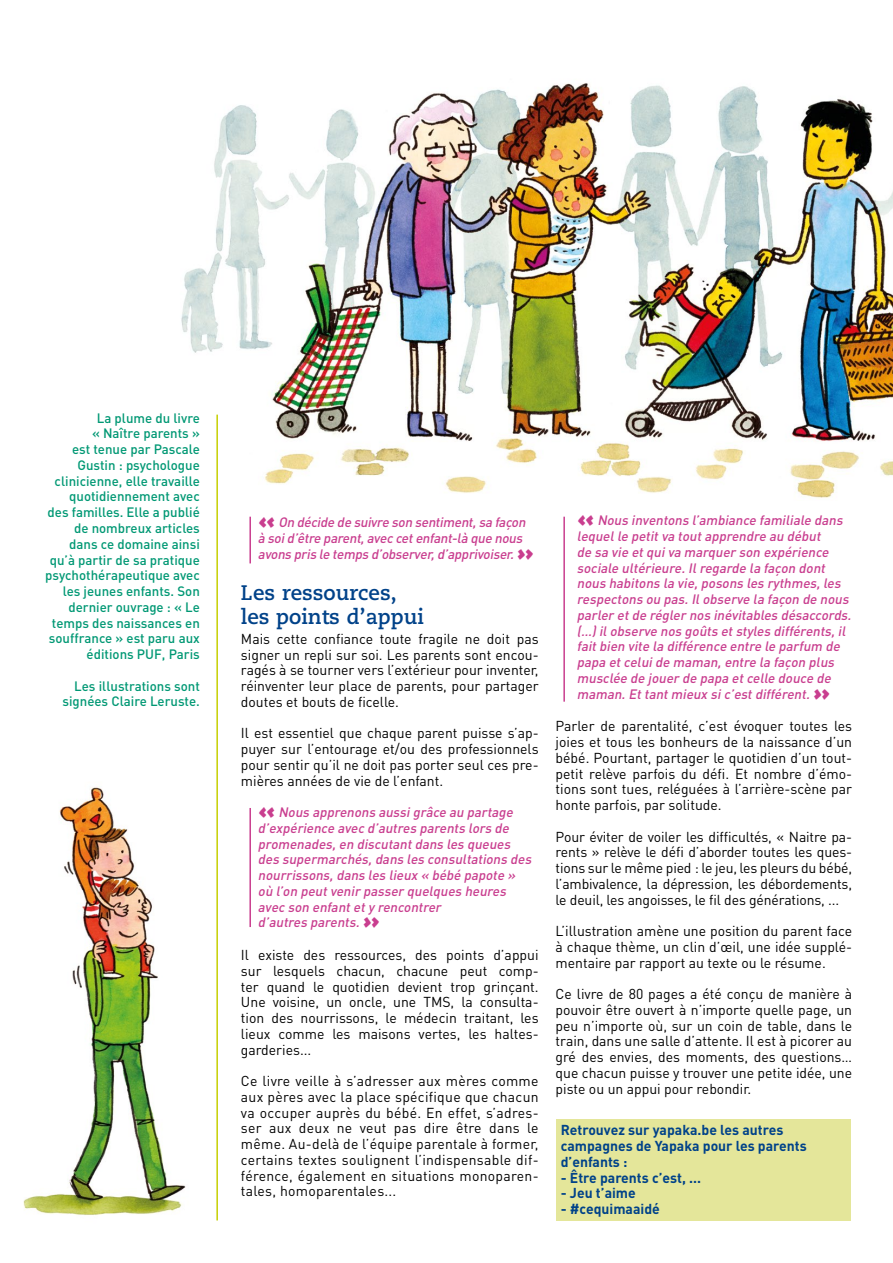
<style>
.page{position:relative;width:893px;height:1263px;background:#fff}
.page>*{position:absolute;margin:0;border:0;box-sizing:border-box;transform-origin:0 0}
.t1{font:30px "SD Sans Fill One";color:#c93e8f}
.t2{font:700 21px/24px "Caecilia";color:#004289}
.t3{font:14.25px/15.8px "DIN Pro";color:#000;text-align:justify}
.t4{font:700 14.25px/15.8px "DIN Pro";color:#004289}
.t5{font:italic 500 13.5px/15.8px "DIN Pro";color:#c93e8f}
.t6{font:500 13.5px/15.8px "DIN Pro";color:#009874;text-align:right}
</style>
<div class="page">
<hr style="left:249px;top:808px;width:2px;height:119px;background:#c93e8f">
<hr style="left:249px;top:517px;width:2px;height:46px;background:#c93e8f">
<hr style="left:563px;top:517px;width:2px;height:185px;background:#c93e8f">
<img style="left:181px;top:83px;width:712px;height:415px">
<div style="left:556px;top:1119px;width:294px;height:101px;background:#e4e69a"></div>
<img style="left:23px;top:786px;width:163px;height:430px">
<hr style="left:216px;top:415px;width:2px;height:805px;background:#c6cf00">
<p class="t6" style="left:45px;top:409px;width:156px">La plume du livre<br>« Naître parents »<br>est tenue par Pascale<br>Gustin : psychologue clinicienne, elle travaille quotidiennement avec des familles. Elle a publié de nombreux articles dans ce domaine ainsi qu’à partir de sa pratique psychothérapeutique avec les jeunes enfants. Son dernier ouvrage : « Le temps des naissances en souffrance » est paru aux éditions PUF, Paris</p>
<p class="t6" style="left:62px;top:677px;width:139px">Les illustrations sont signées Claire Leruste.</p>
<p class="t5" style="left:258px;top:514px;width:272px;text-indent:20px">On décide de suivre son sentiment,sa façon à soid’être parent,avec cetenfant-là que nous avons pris le temps d’observer,d’apprivoiser.</p>
<h1 class="t1" style="left:258px;top:503px;width:19px">«</h1>
<h1 class="t1" style="left:516px;top:535px;width:19px">»</h1>
<h2 class="t2" style="left:241px;top:581px;width:185px">Les ressources, les points d’appui</h2>
<p class="t3" style="left:241px;top:630px;width:299px">Mais cette confiance toute fragile ne doit pas signer un repli sur soi. Les parents sont encou&shy;ragés à se tourner vers l’extérieur pour inventer, réinventer leur place de parents, pour partager doutes et bouts de ficelle.</p>
<p class="t3" style="left:241px;top:725px;width:299px">Il est essentiel que chaque parent puisse s’ap&shy;puyer sur l’entourage et/ou des professionnels pour sentir qu’il ne doit pas porter seul ces pre&shy;mières années de vie de l’enfant.</p>
<h1 class="t1" style="left:258px;top:793px;width:19px">«</h1>
<p class="t5" style="left:258px;top:804px;width:278px;text-indent:20px">Nous apprenons aussigrâce au partage d’expérience avec d’autres parents lors de promenades,en discutantdans les queues des supermarchés,dans les consultations des nourrissons,dans les lieux « bébé papote » où l’on peutvenir passer quelques heures avec son enfantety rencontrer<br>d’autres parents.</p>
<h1 class="t1" style="left:363px;top:903px;width:19px">»</h1>
<p class="t3" style="left:241px;top:946px;width:299px">Il existe des ressources, des points d’appui sur lesquels chacun, chacune peut comp&shy;ter quand le quotidien devient trop grinçant.<br>Une voisine, un oncle, une TMS, la consulta&shy;tion des nourrissons, le médecin traitant, les lieux comme les maisons vertes, les haltes&shy;garderies...</p>
<p class="t3" style="left:241px;top:1072px;width:299px">Ce livre veille à s’adresser aux mères comme aux pères avec la place spécifique que chacun va occuper auprès du bébé. En effet, s’adres&shy;ser aux deux ne veut pas dire être dans le même. Au-delà de l’équipe parentale à former, certains textes soulignent l’indispensable dif&shy;férence, également en situations monoparen&shy;tales, homoparentales...</p>
<h1 class="t1" style="left:577px;top:501px;width:19px">«</h1>
<p class="t5" style="left:577px;top:512px;width:279px;text-indent:20px">Nous inventons l’ambiance familiale dans lequelle petitva toutapprendre au début<br>de sa vie etquiva marquer son expérience sociale ultérieure.Ilregarde la façon dont nous habitons la vie,posons les rythmes,les respectons ou pas.Ilobserve la façon de nous parler etde régler nos inévitables désaccords. (…)ilobserve nos goûts etstyles différents,il faitbien vite la différence entre le parfum de papa etceluide maman,entre la façon plus musclée de jouer de papa etcelle douce de maman.Ettantmieux sic’estdifférent.</p>
<h1 class="t1" style="left:813px;top:675px;width:19px">»</h1>
<p class="t3" style="left:556px;top:718px;width:298px">Parler de parentalité, c’est évoquer toutes les joies et tous les bonheurs de la naissance d’un bébé. Pourtant, partager le quotidien d’un tout&shy;petit relève parfois du défi. Et nombre d’émo&shy;tions sont tues, reléguées à l’arrière-scène par honte parfois, par solitude.</p>
<p class="t3" style="left:556px;top:828px;width:298px">Pour éviter de voiler les difficultés, « Naitre pa&shy;rents » relève le défi d’aborder toutes les ques&shy;tions sur le même pied : le jeu, les pleurs du bébé, l’ambivalence, la dépression, les débordements, le deuil, les angoisses, le fil des générations, ...</p>
<p class="t3" style="left:556px;top:922px;width:298px">L’illustration amène une position du parent face à chaque thème, un clin d’œil, une idée supplé&shy;mentaire par rapport au texte ou le résume.</p>
<p class="t3" style="left:556px;top:985px;width:298px">Ce livre de 80 pages a été conçu de manière à pouvoir être ouvert à n’importe quelle page, un peu n’importe où, sur un coin de table, dans le train, dans une salle d’attente. Il est à picorer au gré des envies, des moments, des questions… que chacun puisse y trouver une petite idée, une piste ou un appui pour rebondir.</p>
<p class="t4" style="left:561px;top:1122px;width:247px">Retrouvez sur yapaka.be les autres campagnes de Yapaka pour les parents d’enfants :</p>
<p class="t4" style="left:561px;top:1169px;width:142px">- Être parents c’est, ...</p>
<p class="t4" style="left:561px;top:1185px;width:77px">- Jeu t’aime</p>
<p class="t4" style="left:561px;top:1200px;width:101px">- #cequimaaidé</p>
</div>
